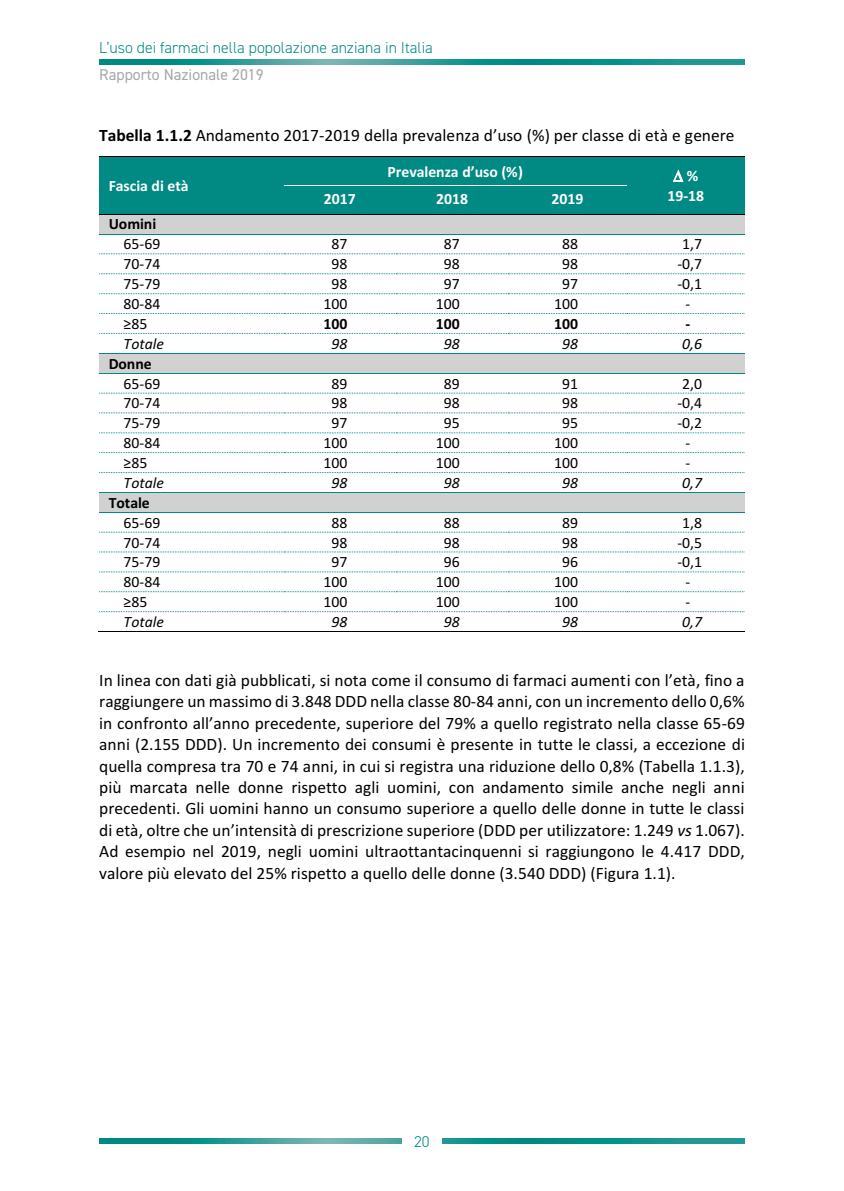
<style>
.page{position:relative;width:844px;height:1191px;background:#fff}
.page>*{position:absolute;margin:0;border:0;box-sizing:border-box;transform-origin:0 0}
.t1{font:17.5px/21.3px "Calibri";color:#000;text-align:justify}
.t2{font:15.75px "Calibri";color:#000}
.t3{font:300 15.75px "DIN2014";color:#008982}
.t4{font:700 15.75px "Calibri";color:#fff}
.t5{font:italic 15.75px "Calibri";color:#000}
.t6{font:700 15.75px/19.8px "Calibri";color:#000}
.t7{font:15.75px "DIN2014";color:#a7a8aa}
.s1{font-weight:700}
.s2{font-weight:400}
.s3{font-style:italic}
</style>
<div class="page">
<div style="left:99px;top:157px;width:185px;height:57px;background:#008a83"></div>
<div style="left:284px;top:157px;width:342px;height:28px;background:#008a83"></div>
<div style="left:626px;top:157px;width:118px;height:57px;background:#008a83"></div>
<hr style="left:99px;top:156px;width:645px;height:1px;background:#000">
<div style="left:284px;top:186px;width:112px;height:28px;background:#008a83"></div>
<div style="left:396px;top:186px;width:112px;height:28px;background:#008a83"></div>
<div style="left:508px;top:186px;width:118px;height:28px;background:#008a83"></div>
<div style="left:99px;top:214px;width:185px;height:20px;background:#d1d1d1"></div>
<div style="left:284px;top:214px;width:112px;height:20px;background:#d1d1d1"></div>
<div style="left:396px;top:214px;width:112px;height:20px;background:#d1d1d1"></div>
<div style="left:508px;top:214px;width:118px;height:20px;background:#d1d1d1"></div>
<div style="left:626px;top:214px;width:118px;height:20px;background:#d1d1d1"></div>
<hr style="left:99px;top:214px;width:645px;height:1px;background:#000">
<hr style="left:99px;top:234px;width:645px;height:1px;background:#008a83">
<svg style="left:99px;top:253px;width:645px;height:1px"></svg>
<svg style="left:99px;top:273px;width:645px;height:1px"></svg>
<svg style="left:99px;top:293px;width:645px;height:1px"></svg>
<svg style="left:99px;top:313px;width:645px;height:1px"></svg>
<svg style="left:99px;top:333px;width:645px;height:1px"></svg>
<div style="left:99px;top:354px;width:185px;height:19px;background:#d1d1d1"></div>
<div style="left:284px;top:354px;width:112px;height:19px;background:#d1d1d1"></div>
<div style="left:396px;top:354px;width:112px;height:19px;background:#d1d1d1"></div>
<div style="left:508px;top:354px;width:118px;height:19px;background:#d1d1d1"></div>
<div style="left:626px;top:354px;width:118px;height:19px;background:#d1d1d1"></div>
<hr style="left:99px;top:353px;width:645px;height:1px;background:#008a83">
<hr style="left:99px;top:373px;width:645px;height:1px;background:#008a83">
<svg style="left:99px;top:393px;width:645px;height:1px"></svg>
<svg style="left:99px;top:412px;width:645px;height:1px"></svg>
<svg style="left:99px;top:432px;width:645px;height:1px"></svg>
<svg style="left:99px;top:452px;width:645px;height:1px"></svg>
<svg style="left:99px;top:472px;width:645px;height:1px"></svg>
<div style="left:99px;top:493px;width:185px;height:19px;background:#d1d1d1"></div>
<div style="left:284px;top:493px;width:112px;height:19px;background:#d1d1d1"></div>
<div style="left:396px;top:493px;width:112px;height:19px;background:#d1d1d1"></div>
<div style="left:508px;top:493px;width:118px;height:19px;background:#d1d1d1"></div>
<div style="left:626px;top:493px;width:118px;height:19px;background:#d1d1d1"></div>
<hr style="left:99px;top:492px;width:645px;height:1px;background:#008a83">
<hr style="left:99px;top:512px;width:645px;height:1px;background:#008a83">
<svg style="left:99px;top:532px;width:645px;height:1px"></svg>
<svg style="left:99px;top:551px;width:645px;height:1px"></svg>
<svg style="left:99px;top:571px;width:645px;height:1px"></svg>
<svg style="left:99px;top:591px;width:645px;height:1px"></svg>
<svg style="left:99px;top:611px;width:645px;height:1px"></svg>
<hr style="left:98px;top:631px;width:186px;height:1px;background:#000">
<hr style="left:283px;top:631px;width:113px;height:1px;background:#000">
<hr style="left:394px;top:631px;width:114px;height:1px;background:#000">
<hr style="left:506px;top:631px;width:120px;height:1px;background:#000">
<hr style="left:625px;top:631px;width:119px;height:1px;background:#000">
<svg style="left:99px;top:1138px;width:645px;height:5px"></svg>
<div style="left:402px;top:1131px;width:39px;height:20px;background:#fff"></div>
<svg style="left:99px;top:60px;width:645px;height:4px"></svg>
<p class="t3" style="left:99px;top:42px;width:335px">L’uso dei farmaci nella popolazione anziana in Italia</p>
<p class="t7" style="left:99px;top:69px;width:166px">Rapporto Nazionale 2019</p>
<p class="t1" style="left:99px;top:126px;width:636px"><span class="s1">Tabella 1.1.2</span> Andamento 2017-2019 della prevalenza d’uso (%) per classe di età e genere</p>
<p class="t4" style="left:109px;top:180px;width:81px">Fascia di età</p>
<p class="t4" style="left:387px;top:165px;width:137px">Prevalenza d’uso (%)</p>
<p class="t4" style="left:686px;top:171px;width:13px">%</p>
<p class="t4" style="left:324px;top:194px;width:33px">2017</p>
<p class="t4" style="left:436px;top:194px;width:33px">2018</p>
<p class="t4" style="left:551px;top:194px;width:33px">2019</p>
<p class="t4" style="left:667px;top:190px;width:38px">19-18</p>
<p class="t6" style="left:109px;top:215px;width:53px;text-align:right">Uomini<br><span class="s2">65-69</span></p>
<p class="t2" style="left:331px;top:239px;width:17px">87</p>
<p class="t2" style="left:443px;top:239px;width:17px">87</p>
<p class="t2" style="left:562px;top:239px;width:17px">88</p>
<p class="t2" style="left:682px;top:239px;width:21px">1,7</p>
<p class="t2" style="left:124px;top:259px;width:38px">70-74</p>
<p class="t2" style="left:331px;top:259px;width:17px">98</p>
<p class="t2" style="left:443px;top:259px;width:17px">98</p>
<p class="t2" style="left:562px;top:259px;width:17px">98</p>
<p class="t2" style="left:677px;top:259px;width:26px">-0,7</p>
<p class="t2" style="left:124px;top:278px;width:38px">75-79</p>
<p class="t2" style="left:331px;top:278px;width:17px">98</p>
<p class="t2" style="left:443px;top:278px;width:17px">97</p>
<p class="t2" style="left:562px;top:278px;width:17px">97</p>
<p class="t2" style="left:677px;top:278px;width:26px">-0,1</p>
<p class="t2" style="left:124px;top:298px;width:38px">80-84</p>
<p class="t2" style="left:323px;top:298px;width:25px">100</p>
<p class="t2" style="left:435px;top:298px;width:25px">100</p>
<p class="t2" style="left:554px;top:298px;width:25px">100</p>
<p class="t2" style="left:685px;top:298px;width:6px">-</p>
<p class="t2" style="left:124px;top:317px;width:25px">≥85</p>
<p class="t6" style="left:323px;top:315px;width:25px">100</p>
<p class="t6" style="left:435px;top:315px;width:25px">100</p>
<p class="t6" style="left:554px;top:315px;width:25px">100</p>
<p class="t6" style="left:685px;top:315px;width:6px">-</p>
<p class="t5" style="left:124px;top:338px;width:42px">Totale</p>
<p class="t5" style="left:331px;top:338px;width:17px">98</p>
<p class="t5" style="left:443px;top:338px;width:17px">98</p>
<p class="t5" style="left:562px;top:338px;width:17px">98</p>
<p class="t5" style="left:682px;top:338px;width:21px">0,6</p>
<p class="t6" style="left:124px;top:355px;width:38px;text-indent:-15px">Donne<br><span class="s2">65-69</span></p>
<p class="t2" style="left:331px;top:378px;width:17px">89</p>
<p class="t2" style="left:443px;top:378px;width:17px">89</p>
<p class="t2" style="left:562px;top:378px;width:17px">91</p>
<p class="t2" style="left:682px;top:378px;width:21px">2,0</p>
<p class="t2" style="left:124px;top:398px;width:38px">70-74</p>
<p class="t2" style="left:331px;top:398px;width:17px">98</p>
<p class="t2" style="left:443px;top:398px;width:17px">98</p>
<p class="t2" style="left:562px;top:398px;width:17px">98</p>
<p class="t2" style="left:677px;top:398px;width:26px">-0,4</p>
<p class="t2" style="left:124px;top:417px;width:38px">75-79</p>
<p class="t2" style="left:331px;top:417px;width:17px">97</p>
<p class="t2" style="left:443px;top:417px;width:17px">95</p>
<p class="t2" style="left:562px;top:417px;width:17px">95</p>
<p class="t2" style="left:677px;top:417px;width:26px">-0,2</p>
<p class="t2" style="left:124px;top:437px;width:38px">80-84</p>
<p class="t2" style="left:323px;top:437px;width:25px">100</p>
<p class="t2" style="left:435px;top:437px;width:25px">100</p>
<p class="t2" style="left:554px;top:437px;width:25px">100</p>
<p class="t2" style="left:685px;top:437px;width:6px">-</p>
<p class="t2" style="left:124px;top:456px;width:25px">≥85</p>
<p class="t2" style="left:323px;top:457px;width:25px">100</p>
<p class="t2" style="left:435px;top:457px;width:25px">100</p>
<p class="t2" style="left:554px;top:457px;width:25px">100</p>
<p class="t2" style="left:685px;top:457px;width:6px">-</p>
<p class="t5" style="left:124px;top:477px;width:42px">Totale</p>
<p class="t5" style="left:331px;top:477px;width:17px">98</p>
<p class="t5" style="left:443px;top:477px;width:17px">98</p>
<p class="t5" style="left:562px;top:477px;width:17px">98</p>
<p class="t5" style="left:682px;top:477px;width:21px">0,7</p>
<p class="t6" style="left:124px;top:494px;width:38px;text-indent:-15px">Totale<br><span class="s2">65-69</span></p>
<p class="t2" style="left:331px;top:517px;width:17px">88</p>
<p class="t2" style="left:443px;top:517px;width:17px">88</p>
<p class="t2" style="left:562px;top:517px;width:17px">89</p>
<p class="t2" style="left:682px;top:517px;width:21px">1,8</p>
<p class="t2" style="left:124px;top:537px;width:38px">70-74</p>
<p class="t2" style="left:331px;top:537px;width:17px">98</p>
<p class="t2" style="left:443px;top:537px;width:17px">98</p>
<p class="t2" style="left:562px;top:537px;width:17px">98</p>
<p class="t2" style="left:677px;top:537px;width:26px">-0,5</p>
<p class="t2" style="left:124px;top:556px;width:38px">75-79</p>
<p class="t2" style="left:331px;top:556px;width:17px">97</p>
<p class="t2" style="left:443px;top:556px;width:17px">96</p>
<p class="t2" style="left:562px;top:556px;width:17px">96</p>
<p class="t2" style="left:677px;top:556px;width:26px">-0,1</p>
<p class="t2" style="left:124px;top:576px;width:38px">80-84</p>
<p class="t2" style="left:323px;top:576px;width:25px">100</p>
<p class="t2" style="left:435px;top:576px;width:25px">100</p>
<p class="t2" style="left:554px;top:576px;width:25px">100</p>
<p class="t2" style="left:685px;top:576px;width:6px">-</p>
<p class="t2" style="left:124px;top:595px;width:25px">≥85</p>
<p class="t2" style="left:323px;top:596px;width:25px">100</p>
<p class="t2" style="left:435px;top:596px;width:25px">100</p>
<p class="t2" style="left:554px;top:596px;width:25px">100</p>
<p class="t2" style="left:685px;top:596px;width:6px">-</p>
<p class="t5" style="left:124px;top:616px;width:42px">Totale</p>
<p class="t5" style="left:331px;top:616px;width:17px">98</p>
<p class="t5" style="left:443px;top:616px;width:17px">98</p>
<p class="t5" style="left:562px;top:616px;width:17px">98</p>
<p class="t5" style="left:682px;top:616px;width:21px">0,7</p>
<p class="t1" style="left:99px;top:671px;width:647px">In linea con dati già pubblicati, si nota come il consumo di farmaci aumenti con l’età, fino a raggiungere un massimo di 3.848 DDD nella classe 80-84 anni, con un incremento dello 0,6% in confronto all’anno precedente, superiore del 79% a quello registrato nella classe 65-69 anni (2.155 DDD). Un incremento dei consumi è presente in tutte le classi, a eccezione di quella compresa tra 70 e 74 anni, in cui si registra una riduzione dello 0,8% (Tabella 1.1.3), più marcata nelle donne rispetto agli uomini, con andamento simile anche negli anni precedenti. Gli uomini hanno un consumo superiore a quello delle donne in tutte le classi di età, oltre che un’intensità di prescrizione superiore (DDD per utilizzatore: 1.249 <span class="s3">vs</span> 1.067).<br>Ad esempio nel 2019, negli uomini ultraottantacinquenni si raggiungono le 4.417 DDD, valore più elevato del 25% rispetto a quello delle donne (3.540 DDD) (Figura 1.1).</p>
<p class="t3" style="left:414px;top:1135px;width:17px">20</p>
</div>
